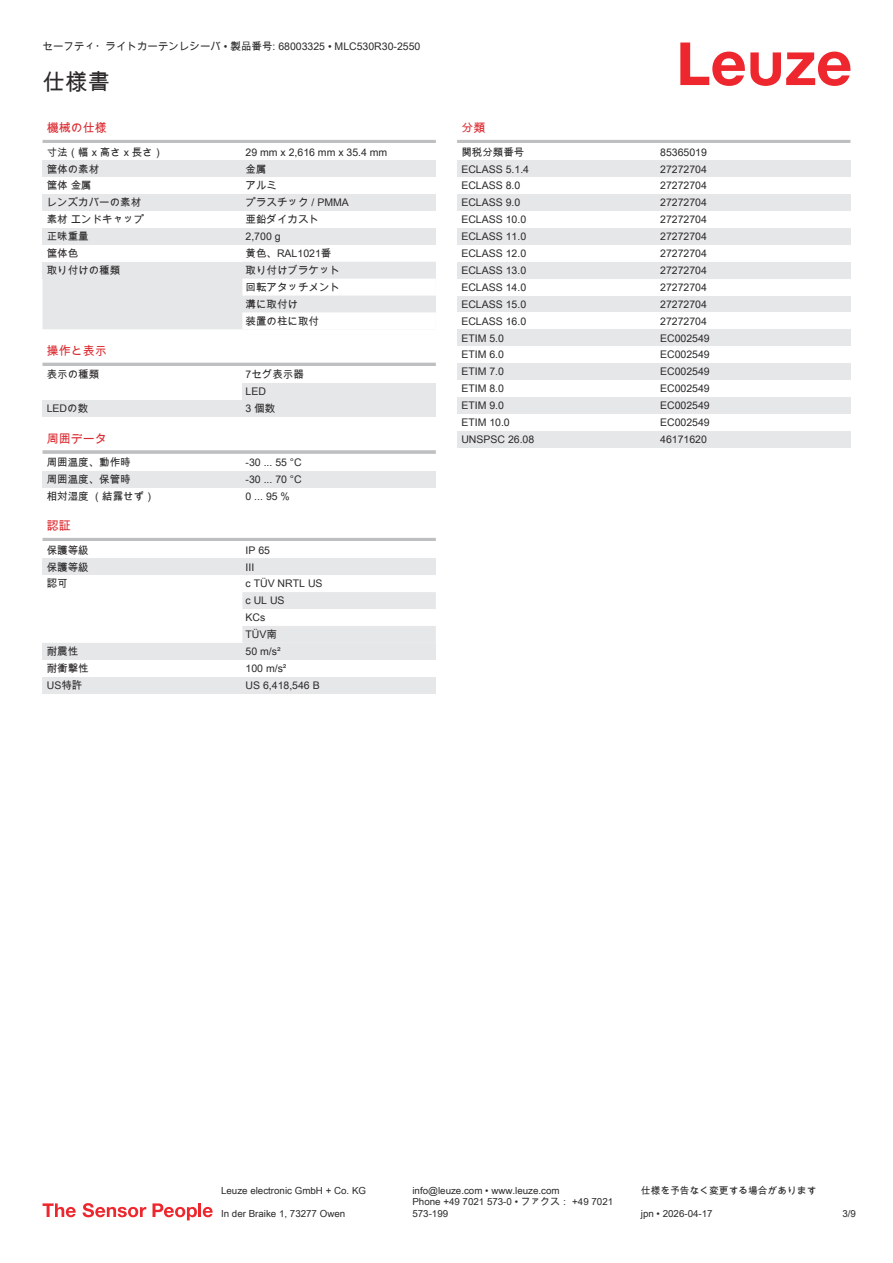
<style>
.page{position:relative;width:893px;height:1263px;background:#fff}
.page>*{position:absolute;margin:0;border:0;box-sizing:border-box;transform-origin:0 0}
.t1{font:22.5px "Arial Unicode MS";color:#2b292a}
.t2{font:12px "Arial Unicode MS";color:#db2a30}
.t3{font:10.5px/17px "Arial Unicode MS";color:#2b292a}
.t4{font:9.75px/11.7px "Arial Unicode MS";color:#2b292a}
</style>
<div class="page">
<svg style="left:680px;top:43px;width:170px;height:43px"></svg>
<div style="left:43px;top:279px;width:199px;height:50px;background:#e6e7e9"></div>
<hr style="left:43px;top:140px;width:393px;height:3px;background:#bdbfc1">
<div style="left:43px;top:160px;width:199px;height:17px;background:#e6e7e9"></div>
<div style="left:242px;top:160px;width:194px;height:17px;background:#e6e7e9"></div>
<div style="left:43px;top:194px;width:199px;height:17px;background:#e6e7e9"></div>
<div style="left:242px;top:194px;width:194px;height:17px;background:#e6e7e9"></div>
<div style="left:43px;top:228px;width:199px;height:17px;background:#e6e7e9"></div>
<div style="left:242px;top:228px;width:194px;height:17px;background:#e6e7e9"></div>
<div style="left:43px;top:262px;width:199px;height:17px;background:#e6e7e9"></div>
<svg style="left:242px;top:262px;width:194px;height:51px"></svg>
<hr style="left:43px;top:363px;width:393px;height:3px;background:#bdbfc1">
<div style="left:242px;top:383px;width:194px;height:17px;background:#e6e7e9"></div>
<div style="left:43px;top:400px;width:199px;height:17px;background:#e6e7e9"></div>
<div style="left:242px;top:400px;width:194px;height:17px;background:#e6e7e9"></div>
<hr style="left:43px;top:450px;width:393px;height:4px;background:#c6c8c9">
<div style="left:43px;top:471px;width:199px;height:17px;background:#e6e7e9"></div>
<div style="left:242px;top:471px;width:194px;height:17px;background:#e6e7e9"></div>
<hr style="left:43px;top:538px;width:393px;height:3px;background:#bdbfc1">
<div style="left:43px;top:558px;width:199px;height:17px;background:#e6e7e9"></div>
<div style="left:242px;top:558px;width:194px;height:17px;background:#e6e7e9"></div>
<svg style="left:242px;top:592px;width:194px;height:51px"></svg>
<div style="left:43px;top:643px;width:199px;height:17px;background:#e6e7e9"></div>
<div style="left:242px;top:643px;width:194px;height:17px;background:#e6e7e9"></div>
<div style="left:43px;top:677px;width:199px;height:16px;background:#e6e7e9"></div>
<div style="left:242px;top:677px;width:194px;height:16px;background:#e6e7e9"></div>
<hr style="left:457px;top:140px;width:393px;height:3px;background:#bdbfc1">
<div style="left:457px;top:160px;width:200px;height:17px;background:#e6e7e9"></div>
<div style="left:657px;top:160px;width:193px;height:17px;background:#e6e7e9"></div>
<div style="left:457px;top:194px;width:200px;height:17px;background:#e6e7e9"></div>
<div style="left:657px;top:194px;width:193px;height:17px;background:#e6e7e9"></div>
<div style="left:457px;top:228px;width:200px;height:17px;background:#e6e7e9"></div>
<div style="left:657px;top:228px;width:193px;height:17px;background:#e6e7e9"></div>
<div style="left:457px;top:262px;width:200px;height:17px;background:#e6e7e9"></div>
<div style="left:657px;top:262px;width:193px;height:17px;background:#e6e7e9"></div>
<div style="left:457px;top:296px;width:200px;height:16px;background:#e6e7e9"></div>
<div style="left:657px;top:296px;width:193px;height:16px;background:#e6e7e9"></div>
<div style="left:457px;top:329px;width:200px;height:17px;background:#e6e7e9"></div>
<div style="left:657px;top:329px;width:193px;height:17px;background:#e6e7e9"></div>
<div style="left:457px;top:363px;width:200px;height:17px;background:#e6e7e9"></div>
<div style="left:657px;top:363px;width:193px;height:17px;background:#e6e7e9"></div>
<div style="left:457px;top:397px;width:200px;height:17px;background:#e6e7e9"></div>
<div style="left:657px;top:397px;width:193px;height:17px;background:#e6e7e9"></div>
<div style="left:457px;top:431px;width:200px;height:17px;background:#e6e7e9"></div>
<div style="left:657px;top:431px;width:193px;height:17px;background:#e6e7e9"></div>
<svg style="left:43px;top:1203px;width:33px;height:14px"></svg>
<svg style="left:83px;top:1203px;width:63px;height:14px"></svg>
<svg style="left:153px;top:1203px;width:44px;height:17px"></svg>
<hr style="left:198px;top:1203px;width:3px;height:14px;background:#ed272d">
<svg style="left:203px;top:1207px;width:10px;height:10px"></svg>
<p class="t3" style="left:43px;top:38px;width:379px">セーフティ・ライトカーテンレシーバ • 製品番号: 68003325 • MLC530R30-2550</p>
<h1 class="t1" style="left:43px;top:66px;width:69px">仕様書</h1>
<p class="t2" style="left:47px;top:119px;width:61px">機械の仕様</p>
<p class="t3" style="left:47px;top:143px;width:118px">寸法（幅 x 高さ x 長さ）</p>
<p class="t3" style="left:246px;top:143px;width:143px">29 mm x 2,616 mm x 35.4 mm</p>
<p class="t3" style="left:47px;top:160px;width:54px">筐体の素材</p>
<p class="t3" style="left:246px;top:160px;width:22px">金属</p>
<p class="t3" style="left:47px;top:177px;width:46px">筐体 金属</p>
<p class="t3" style="left:246px;top:177px;width:33px">アルミ</p>
<p class="t3" style="left:47px;top:194px;width:96px">レンズカバーの素材</p>
<p class="t3" style="left:246px;top:194px;width:105px">プラスチック / PMMA</p>
<p class="t3" style="left:47px;top:211px;width:99px">素材 エンドキャップ</p>
<p class="t3" style="left:246px;top:211px;width:75px">亜鉛ダイカスト</p>
<p class="t3" style="left:47px;top:228px;width:43px">正味重量</p>
<p class="t3" style="left:246px;top:228px;width:37px">2,700 g</p>
<p class="t3" style="left:47px;top:245px;width:33px">筐体色</p>
<p class="t3" style="left:246px;top:245px;width:87px">黄色、RAL1021番</p>
<p class="t3" style="left:47px;top:262px;width:75px">取り付けの種類</p>
<p class="t3" style="left:246px;top:262px;width:96px">取り付けブラケット回転アタッチメント溝に取付け<br>装置の柱に取付</p>
<p class="t2" style="left:47px;top:342px;width:61px">操作と表示</p>
<p class="t3" style="left:47px;top:366px;width:54px">表示の種類</p>
<p class="t3" style="left:246px;top:366px;width:60px">7セグ表示器<br>LED</p>
<p class="t3" style="left:47px;top:400px;width:43px">LEDの数</p>
<p class="t3" style="left:246px;top:400px;width:31px">3 個数</p>
<p class="t2" style="left:47px;top:430px;width:61px">周囲データ</p>
<p class="t3" style="left:47px;top:454px;width:85px">周囲温度、動作時</p>
<p class="t3" style="left:246px;top:454px;width:58px">-30 ... 55 °C</p>
<p class="t3" style="left:47px;top:470px;width:85px">周囲温度、保管時</p>
<p class="t3" style="left:246px;top:470px;width:58px">-30 ... 70 °C</p>
<p class="t3" style="left:47px;top:487px;width:109px">相対湿度 （結露せず）</p>
<p class="t3" style="left:246px;top:487px;width:46px">0 ... 95 %</p>
<p class="t2" style="left:47px;top:517px;width:25px">認証</p>
<p class="t3" style="left:47px;top:541px;width:43px">保護等級</p>
<p class="t3" style="left:246px;top:541px;width:26px">IP 65</p>
<p class="t3" style="left:47px;top:558px;width:43px">保護等級</p>
<p class="t3" style="left:246px;top:558px;width:10px">III</p>
<p class="t3" style="left:47px;top:575px;width:22px">認可</p>
<p class="t3" style="left:246px;top:575px;width:79px">c TÜV NRTL US c UL US<br>KCs<br>TÜV南</p>
<p class="t3" style="left:47px;top:643px;width:33px">耐震性</p>
<p class="t3" style="left:246px;top:643px;width:37px">50 m/s²</p>
<p class="t3" style="left:47px;top:659px;width:43px">耐衝撃性</p>
<p class="t3" style="left:246px;top:659px;width:42px">100 m/s²</p>
<p class="t3" style="left:47px;top:676px;width:37px">US特許</p>
<p class="t3" style="left:246px;top:676px;width:76px">US 6,418,546 B</p>
<p class="t2" style="left:461px;top:119px;width:25px">分類</p>
<p class="t3" style="left:461px;top:143px;width:64px">関税分類番号</p>
<p class="t3" style="left:660px;top:143px;width:48px">85365019</p>
<p class="t3" style="left:461px;top:160px;width:69px">ECLASS 5.1.4</p>
<p class="t3" style="left:660px;top:160px;width:48px">27272704</p>
<p class="t3" style="left:461px;top:177px;width:60px">ECLASS 8.0</p>
<p class="t3" style="left:660px;top:177px;width:48px">27272704</p>
<p class="t3" style="left:461px;top:194px;width:60px">ECLASS 9.0</p>
<p class="t3" style="left:660px;top:194px;width:48px">27272704</p>
<p class="t3" style="left:461px;top:211px;width:66px">ECLASS 10.0</p>
<p class="t3" style="left:660px;top:211px;width:48px">27272704</p>
<p class="t3" style="left:461px;top:228px;width:66px">ECLASS 11.0</p>
<p class="t3" style="left:660px;top:228px;width:48px">27272704</p>
<p class="t3" style="left:461px;top:245px;width:66px">ECLASS 12.0</p>
<p class="t3" style="left:660px;top:245px;width:48px">27272704</p>
<p class="t3" style="left:461px;top:262px;width:66px">ECLASS 13.0</p>
<p class="t3" style="left:660px;top:262px;width:48px">27272704</p>
<p class="t3" style="left:461px;top:278px;width:66px">ECLASS 14.0</p>
<p class="t3" style="left:660px;top:278px;width:48px">27272704</p>
<p class="t3" style="left:461px;top:295px;width:66px">ECLASS 15.0</p>
<p class="t3" style="left:660px;top:295px;width:48px">27272704</p>
<p class="t3" style="left:461px;top:312px;width:66px">ECLASS 16.0</p>
<p class="t3" style="left:660px;top:312px;width:48px">27272704</p>
<p class="t3" style="left:461px;top:329px;width:44px">ETIM 5.0</p>
<p class="t3" style="left:660px;top:329px;width:51px">EC002549</p>
<p class="t3" style="left:461px;top:346px;width:44px">ETIM 6.0</p>
<p class="t3" style="left:660px;top:346px;width:51px">EC002549</p>
<p class="t3" style="left:461px;top:363px;width:44px">ETIM 7.0</p>
<p class="t3" style="left:660px;top:363px;width:51px">EC002549</p>
<p class="t3" style="left:461px;top:380px;width:44px">ETIM 8.0</p>
<p class="t3" style="left:660px;top:380px;width:51px">EC002549</p>
<p class="t3" style="left:461px;top:397px;width:44px">ETIM 9.0</p>
<p class="t3" style="left:660px;top:397px;width:51px">EC002549</p>
<p class="t3" style="left:461px;top:414px;width:50px">ETIM 10.0</p>
<p class="t3" style="left:660px;top:414px;width:51px">EC002549</p>
<p class="t3" style="left:461px;top:431px;width:74px">UNSPSC 26.08</p>
<p class="t3" style="left:660px;top:431px;width:48px">46171620</p>
<p class="t4" style="left:221px;top:1184px;width:146px">Leuze electronic GmbH + Co. KG</p>
<p class="t4" style="left:412px;top:1184px;width:149px">info@leuze.com • www.leuze.com</p>
<p class="t4" style="left:641px;top:1184px;width:177px">仕様を予告なく変更する場合があります</p>
<p class="t4" style="left:221px;top:1207px;width:126px">In der Braike 1, 73277 Owen</p>
<p class="t4" style="left:412px;top:1196px;width:202px">Phone +49 7021 573-0 • ファクス： +49 7021<br>573-199</p>
<p class="t4" style="left:641px;top:1207px;width:73px">jpn • 2026-04-17</p>
<p class="t4" style="left:842px;top:1207px;width:15px">3/9</p>
</div>
